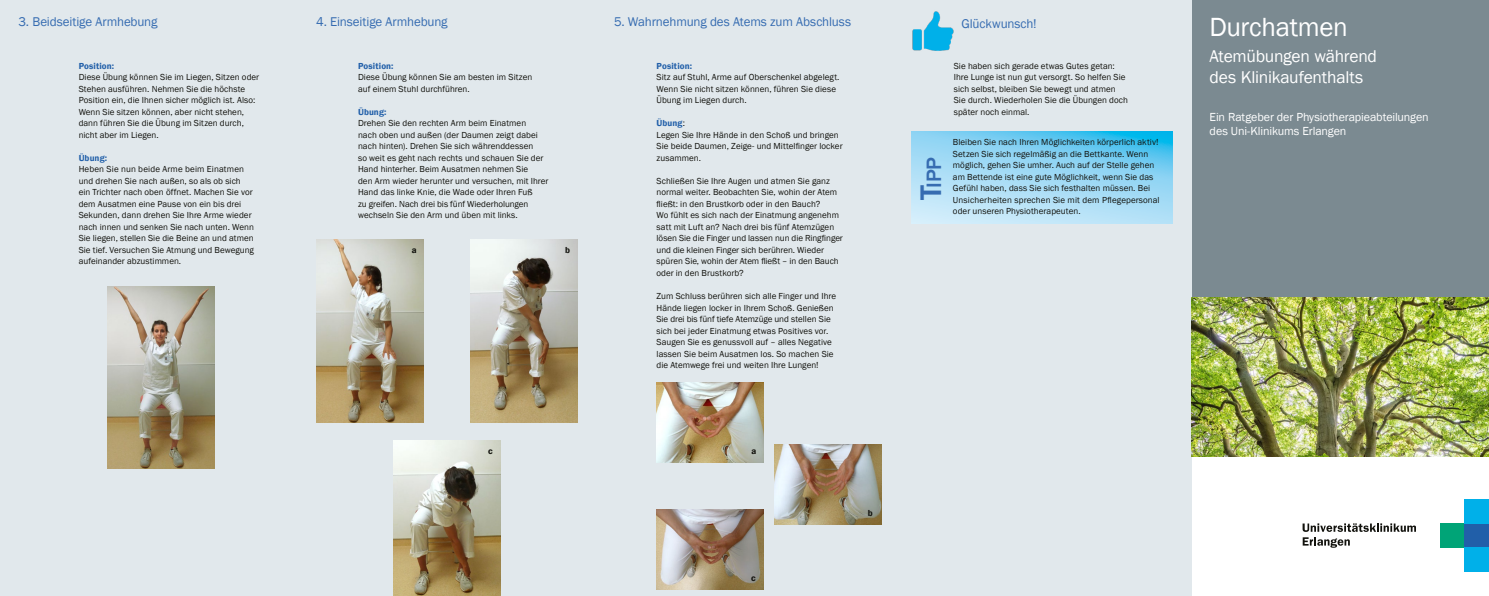
<style>
.page{position:relative;width:1489px;height:596px;background:#fff}
.page>*{position:absolute;margin:0;border:0;box-sizing:border-box;transform-origin:0 0}
.Broschürentitel{font:27px "Franklin Gothic";letter-spacing:-.015em;color:#fff}
.Überschrift_-_Blau{font:500 21.4px "Franklin Gothic";color:#366cb1}
.Broschürentitel-2{font:17.5px/21px "Franklin Gothic";letter-spacing:-.01em;color:#fff}
.Überschrift_-_Blau-2{font:13px "Franklin Gothic";letter-spacing:-.01em;color:#366cb1}
.Veranstaltungsort{font:12px/14.4px "Franklin Gothic";letter-spacing:-.01em;color:#fff}
.Fließtext{font:9px/11.5px "Franklin Gothic";letter-spacing:.005em;color:#12120d}
.Fließtext-2{font:600 9px "Franklin Gothic";color:#12120d}
.s1{font-weight:600;color:#215fa9}
.s2{font-size:30.6px}
</style>
<div class="page">
<div style="left:1191px;top:0;width:297px;height:301px;background:#7b8a91"></div>
<div style="left:0;top:0;width:1191px;height:595px;background:#e1e8ec"></div>
<div style="left:1440px;top:523px;width:24px;height:24px;background:#00a477"></div>
<div style="left:1464px;top:523px;width:24px;height:24px;background:#215fa9"></div>
<div style="left:1464px;top:547px;width:24px;height:24px;background:#00b0e9"></div>
<div style="left:1464px;top:499px;width:24px;height:24px;background:#00b0e9"></div>
<svg style="left:1302px;top:537px;width:47px;height:10px"></svg>
<svg style="left:1302px;top:523px;width:113px;height:8px"></svg>
<svg style="left:911px;top:131px;width:261px;height:92px;background:#98d8f4"></svg>
<img style="left:1191px;top:298px;width:297px;height:158px">
<img style="left:656px;top:382px;width:107px;height:80px">
<img style="left:774px;top:444px;width:107px;height:80px">
<img style="left:657px;top:509px;width:106px;height:80px">
<img style="left:912px;top:11px;width:42px;height:40px">
<img style="left:316px;top:240px;width:107px;height:182px">
<img style="left:470px;top:240px;width:107px;height:182px">
<img style="left:393px;top:440px;width:108px;height:155px">
<img style="left:107px;top:286px;width:107px;height:182px">
<p class="Überschrift_-_Blau-2" style="left:18px;top:14px;width:141px">3. Beidseitige Armhebung</p>
<p class="Fließtext" style="left:79px;top:60px;width:182px"><span class="s1">Position:<br></span>Diese Übung können Sie im Liegen, Sitzen oder Stehen ausführen. Nehmen Sie die höchste Position ein, die Ihnen sicher möglich ist. Also:<br>Wenn Sie sitzen können, aber nicht stehen, dann führen Sie die Übung im Sitzen durch, nicht aber im Liegen.</p>
<p class="Fließtext" style="left:79px;top:152px;width:177px"><span class="s1">Übung:<br></span>Heben Sie nun beide Arme beim Einatmen und drehen Sie nach außen, so als ob sich ein Trichter nach oben öffnet. Machen Sie vor dem Ausatmen eine Pause von ein bis drei Sekunden, dann drehen Sie Ihre Arme wieder nach innen und senken Sie nach unten. Wenn Sie liegen, stellen Sie die Beine an und atmen Sie tief. Versuchen Sie Atmung und Bewegung aufeinander abzustimmen.</p>
<p class="Überschrift_-_Blau-2" style="left:316px;top:14px;width:133px">4. Einseitige Armhebung</p>
<p class="Broschürentitel" style="left:1209px;top:10px;width:140px">Durchatmen</p>
<p class="Broschürentitel-2" style="left:1209px;top:46px;width:169px">Atemübungen während des Klinikaufenthalts</p>
<p class="Überschrift_-_Blau-2" style="left:614px;top:14px;width:239px">5. Wahrnehmung des Atems zum Abschluss</p>
<p class="Fließtext" style="left:656px;top:60px;width:184px"><span class="s1">Position:<br></span>Sitz auf Stuhl, Arme auf Oberschenkel abgelegt.<br>Wenn Sie nicht sitzen können, führen Sie diese<br>Übung im Liegen durch.</p>
<p class="Fließtext" style="left:656px;top:118px;width:188px"><span class="s1">Übung</span>:<br>Legen Sie Ihre Hände in den Schoß und bringen<br>Sie beide Daumen, Zeige- und Mittelfinger locker zusammen.</p>
<p class="Fließtext" style="left:656px;top:175px;width:188px">Schließen Sie Ihre Augen und atmen Sie ganz normal weiter. Beobachten Sie, wohin der Atem fließt: in den Brustkorb oder in den Bauch?<br>Wo fühlt es sich nach der Einatmung angenehm satt mit Luft an? Nach drei bis fünf Atemzügen lösen Sie die Finger und lassen nun die Ringfinger und die kleinen Finger sich berühren. Wieder spüren Sie, wohin der Atem fließt – in den Bauch oder in den Brustkorb?</p>
<p class="Fließtext" style="left:656px;top:290px;width:181px">Zum Schluss berühren sich alle Finger und Ihre Hände liegen locker in Ihrem Schoß. Genießen Sie drei bis fünf tiefe Atemzüge und stellen Sie sich bei jeder Einatmung etwas Positives vor.<br>Saugen Sie es genussvoll auf – alles Negative lassen Sie beim Ausatmen los. So machen Sie die Atemwege frei und weiten Ihre Lungen!</p>
<p class="Überschrift_-_Blau-2" style="left:961px;top:15px;width:77px">Glückwunsch!</p>
<p class="Fließtext" style="left:358px;top:60px;width:176px"><span class="s1">Position:<br></span>Diese Übung können Sie am besten im Sitzen auf einem Stuhl durchführen.</p>
<p class="Fließtext" style="left:358px;top:106px;width:192px"><span class="s1">Übung:<br></span>Drehen Sie den rechten Arm beim Einatmen<br>nach oben und außen (der Daumen zeigt dabei nach hinten). Drehen Sie sich währenddessen<br>so weit es geht nach rechts und schauen Sie der Hand hinterher. Beim Ausatmen nehmen Sie<br>den Arm wieder herunter und versuchen, mit Ihrer Hand das linke Knie, die Wade oder Ihren Fuß<br>zu greifen. Nach drei bis fünf Wiederholungen wechseln Sie den Arm und üben mit links.</p>
<p class="Fließtext" style="left:953px;top:60px;width:176px">Sie haben sich gerade etwas Gutes getan:<br>Ihre Lunge ist nun gut versorgt. So helfen Sie sich selbst, bleiben Sie bewegt und atmen Sie durch. Wiederholen Sie die Übungen doch später noch einmal.</p>
<p class="Veranstaltungsort" style="left:1209px;top:110px;width:220px">Ein Ratgeber der Physiotherapieabteilungen des Uni-Klinikums Erlangen</p>
<p class="Fließtext" style="left:952px;top:137px;width:208px">Bleiben Sie nach Ihren Möglichkeiten körperlich aktiv!<br>Setzen Sie sich regelmäßig an die Bettkante. Wenn möglich, gehen Sie umher. Auch auf der Stelle gehen am Bettende ist eine gute Möglichkeit, wenn Sie das Gefühl haben, dass Sie sich festhalten müssen. Bei Unsicherheiten sprechen Sie mit dem Pflegepersonal oder unseren Physiotherapeuten.</p>
<p class="Überschrift_-_Blau" style="left:920px;top:200px;width:45px;rotate:-90deg"><span class="s2">T</span>ipp</p>
<p class="Fließtext-2" style="left:565px;top:244px;width:6px">b</p>
<p class="Fließtext-2" style="left:412px;top:244px;width:6px">a</p>
<p class="Fließtext-2" style="left:488px;top:445px;width:6px">c</p>
<p class="Fließtext-2" style="left:751px;top:445px;width:6px">a</p>
<p class="Fließtext-2" style="left:751px;top:572px;width:6px">c</p>
<p class="Fließtext-2" style="left:867px;top:507px;width:6px">b</p>
</div>
